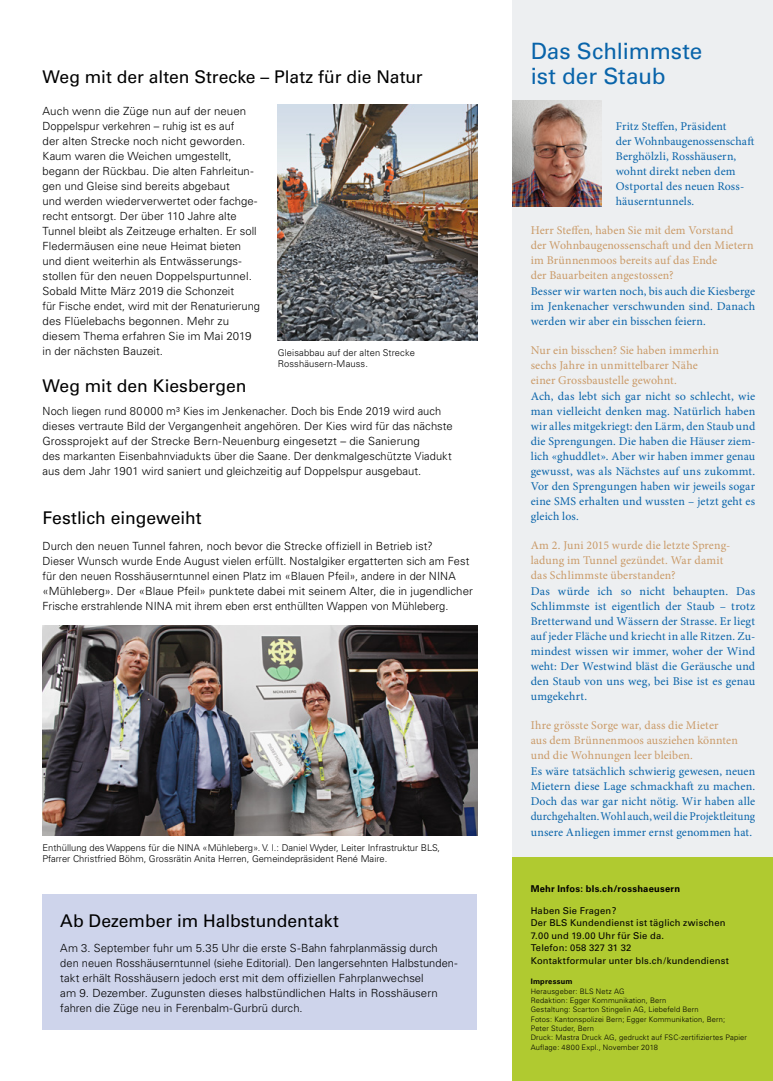
<style>
.page{position:relative;width:773px;height:1081px;background:#fff}
.page>*{position:absolute;margin:0;border:0;box-sizing:border-box;transform-origin:0 0}
.t1{font:22.5px/25px "Univers LT Std";letter-spacing:-.005em;color:#0964aa}
.t2{font:17.5px "Univers LT Std";color:#000}
.t3{font:11.88px/15px "Minion Pro";letter-spacing:.01em;color:#0964aa;text-align:justify}
.t4{font:11.88px/15px "Minion Pro";letter-spacing:.01em;color:#ca9a68}
.t5{font:300 11.25px/15px "Univers LT Std";letter-spacing:.005em;color:#000}
.t6{font:300 9.38px/11.2px "Univers LT Std";color:#000}
.t7{font:9.38px/12.5px "Univers LT Std";letter-spacing:.02em;color:#000}
.t8{font:700 9.38px "Univers LT Std";letter-spacing:.025em;color:#000}
.t9{font:300 7.5px/9.4px "Univers LT Std";letter-spacing:.02em;color:#000}
.t10{font:700 7.5px "Univers LT Std";letter-spacing:.03em;color:#000}
</style>
<div class="page">
<div style="left:513px;top:0;width:259px;height:1081px;background:#edeff1"></div>
<div style="left:513px;top:858px;width:259px;height:223px;background:#b0ca30"></div>
<img style="left:513px;top:100px;width:88px;height:107px">
<img style="left:42px;top:625px;width:435px;height:210px">
<div style="left:43px;top:895px;width:434px;height:135px;background:#ced4eb"></div>
<img style="left:278px;top:104px;width:199px;height:237px">
<h2 class="t2" style="left:43px;top:67px;width:381px">Weg mit der alten Strecke – Platz für die Natur</h2>
<p class="t5" style="left:43px;top:104px;width:219px">Auch wenn die Züge nun auf der neuen Doppelspur verkehren – ruhig ist es auf<br>der alten Strecke noch nicht geworden.<br>Kaum waren die Weichen umgestellt, begann der Rückbau. Die alten Fahrleitun&shy;gen und Gleise sind bereits abgebaut<br>und werden wiederverwertet oder fachge&shy;recht entsorgt. Der über 110 Jahre alte Tunnel bleibt als Zeitzeuge erhalten. Er soll Fledermäusen eine neue Heimat bieten und dient weiterhin als Entwässerungs&shy;stollen für den neuen Doppelspurtunnel.<br>Sobald Mitte März 2019 die Schonzeit<br>für Fische endet, wird mit der Renaturierung des Flüelebachs begonnen. Mehr zu diesem Thema erfahren Sie im Mai 2019 in der nächsten Bauzeit.</p>
<h2 class="t2" style="left:43px;top:376px;width:205px">Weg mit den Kiesbergen</h2>
<p class="t5" style="left:43px;top:404px;width:412px">Noch liegen rund 80000 m³ Kies im Jenkenacher. Doch bis Ende 2019 wird auch dieses vertraute Bild der Vergangenheit angehören. Der Kies wird für das nächste Grossprojekt auf der Strecke Bern-Neuenburg eingesetzt – die Sanierung<br>des markanten Eisenbahnviadukts über die Saane. Der denkmalgeschützte Viadukt aus dem Jahr 1901 wird saniert und gleichzeitig auf Doppelspur ausgebaut.</p>
<p class="t6" style="left:278px;top:347px;width:139px">Gleisabbau auf der alten Strecke<br>Rosshäusern-Mauss.</p>
<h2 class="t2" style="left:43px;top:508px;width:160px">Festlich eingeweiht</h2>
<p class="t5" style="left:43px;top:539px;width:432px">Durch den neuen Tunnel fahren, noch bevor die Strecke offiziell in Betrieb ist?<br>Dieser Wunsch wurde Ende August vielen erfüllt. Nostalgiker ergatterten sich am Fest für den neuen Rosshäuserntunnel einen Platz im «Blauen Pfeil», andere in der NINA «Mühleberg». Der «Blaue Pfeil» punktete dabei mit seinem Alter, die in jugendlicher Frische erstrahlende NINA mit ihrem eben erst enthüllten Wappen von Mühleberg.</p>
<p class="t6" style="left:43px;top:841px;width:399px">Enthüllung des Wappens für die NINA «Mühleberg». V. l.: Daniel Wyder, Leiter Infrastruktur BLS,<br>Pfarrer Christfried Böhm, Grossrätin Anita Herren, Gemeindepräsident René Maire.</p>
<h2 class="t2" style="left:60px;top:910px;width:280px">Ab Dezember im Halbstundentakt</h2>
<p class="t5" style="left:60px;top:940px;width:398px">Am 3. September fuhr um 5.35 Uhr die erste S-Bahn fahrplanmässig durch den neuen Rosshäuserntunnel (siehe Editorial). Den langersehnten Halbstunden&shy;takt erhält Rosshäusern jedoch erst mit dem offiziellen Fahrplanwechsel<br>am 9. Dezember. Zugunsten dieses halbstündlichen Halts in Rosshäusern fahren die Züge neu in Ferenbalm-Gurbrü durch.</p>
<h1 class="t1" style="left:530px;top:38px;width:173px">Das Schlimmste ist der Staub</h1>
<p class="t3" style="left:615px;top:119px;width:140px;text-align:left">Fritz Steffen, Präsident<br>der Wohnbaugenossenschaft<br>Berghölzli, Rosshäusern, wohnt direkt neben dem<br>Ostportal des neuen Ross&shy;häuserntunnels.</p>
<p class="t4" style="left:530px;top:223px;width:224px">Herr Steffen, haben Sie mit dem Vorstand<br>der Wohnbaugenossenschaft und den Mietern im Brünnenmoos bereits auf das Ende<br>der Bauarbeiten angestossen?</p>
<p class="t3" style="left:530px;top:284px;width:226px">Besser wir warten noch, bis auch die Kiesberge im Jenkenacher verschwunden sind. Danach werden wir aber ein bisschen feiern.</p>
<p class="t4" style="left:530px;top:343px;width:190px">Nur ein bisschen? Sie haben immerhin sechs Jahre in unmittelbarer Nähe einer Grossbaustelle gewohnt.</p>
<p class="t3" style="left:530px;top:389px;width:226px">Ach, das lebt sich gar nicht so schlecht, wie man vielleicht denken mag. Natürlich haben wir alles mitgekriegt: den Lärm, den Staub und die Sprengungen. Die haben die Häuser ziem&shy;lich «ghuddlet». Aber wir haben immer genau gewusst, was als Nächstes auf uns zukommt.<br>Vor den Sprengungen haben wir jeweils sogar eine SMS erhalten und wussten – jetzt geht es gleich los.</p>
<p class="t4" style="left:530px;top:538px;width:200px">Am 2. Juni 2015 wurde die letzte Spreng&shy;ladung im Tunnel gezündet. War damit das Schlimmste überstanden?</p>
<p class="t3" style="left:530px;top:584px;width:226px">Das würde ich so nicht behaupten. Das Schlimmste ist eigentlich der Staub – trotz Bretterwand und Wässern der Strasse. Er liegt auf jeder Fläche und kriecht in alle Ritzen. Zu&shy;mindest wissen wir immer, woher der Wind weht: Der Westwind bläst die Geräusche und den Staub von uns weg, bei Bise ist es genau umgekehrt.</p>
<p class="t4" style="left:530px;top:718px;width:209px">Ihre grösste Sorge war, dass die Mieter<br>aus dem Brünnenmoos ausziehen könnten und die Wohnungen leer bleiben.</p>
<p class="t3" style="left:530px;top:764px;width:226px">Es wäre tatsächlich schwierig gewesen, neuen Mietern diese Lage schmackhaft zu machen.<br>Doch das war gar nicht nötig. Wir haben alle durchgehalten. Wohl auch, weil die Projektleitung unsere Anliegen immer ernst genommen hat.</p>
<p class="t8" style="left:530px;top:883px;width:151px">Mehr Infos: bls.ch/rosshaeusern</p>
<p class="t7" style="left:530px;top:904px;width:200px">Haben Sie Fragen?<br>Der BLS Kundendienst ist täglich zwischen<br>7.00 und 19.00 Uhr für Sie da.<br>Telefon: 058 327 31 32<br>Kontaktformular unter bls.ch/kundendienst</p>
<p class="t10" style="left:530px;top:977px;width:43px">Impressum</p>
<p class="t9" style="left:530px;top:986px;width:218px">Herausgeber: BLS Netz AG<br>Redaktion: Egger Kommunikation, Bern<br>Gestaltung: Scarton Stingelin AG, Liebefeld Bern<br>Fotos: Kantonspolizei Bern; Egger Kommunikation, Bern;<br>Peter Studer, Bern<br>Druck: Mastra Druck AG, gedruckt auf FSC-zertifiziertes Papier Auflage: 4800 Expl., November 2018</p>
</div>
